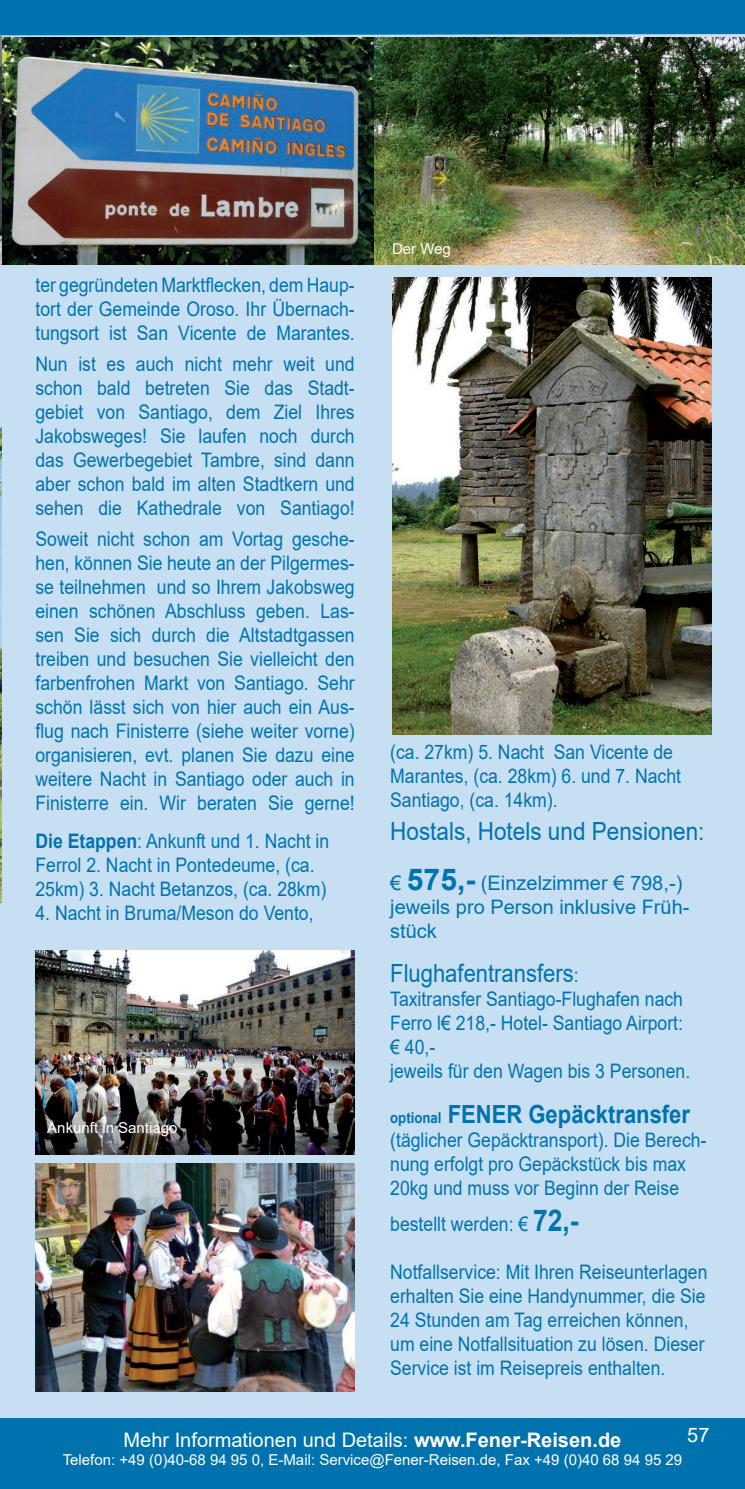
<style>
.page{position:relative;width:745px;height:1489px;background:#fff}
.page>*{position:absolute;margin:0;border:0;box-sizing:border-box;transform-origin:0 0}
.t1{font:25px "Arial";color:#0073ae;scale:.9 1}
.t2{font:700 25px "Arial";color:#0073ae;scale:.88 1}
.t3{font:25px "Arial";color:#0073ae;scale:.88 1}
.t4{font:20px/24px "Arial";color:#0073ae;scale:.88 1}
.t5{font:20px/24px "Arial";color:#0073ae}
.t6{font:20px "Arial";color:#fff}
.t7{font:15px "Arial";color:#fff}
.s1{font-weight:700}
.s2{font-weight:700;font-size:30px}
.s3{font-size:20px}
.s4{font-size:15px}
</style>
<div class="page">
<div style="left:0;top:0;width:744px;height:1488px;background:#c7dff2"></div>
<svg style="left:0;top:0;width:744px;height:37px;background:#0c79b2"></svg>
<div style="left:0;top:1417px;width:744px;height:71px;background:#0073ae"></div>
<img style="left:0;top:37px;width:744px;height:227px">
<img style="left:0;top:427px;width:2px;height:475px">
<img style="left:392px;top:277px;width:319px;height:457px">
<img style="left:35px;top:1163px;width:319px;height:228px">
<img style="left:35px;top:950px;width:319px;height:204px">
<p class="t4" style="left:35px;top:272px;width:364px;text-align:justify">ter gegründeten Marktflecken, dem Haup&shy;tort der Gemeinde Oroso. Ihr Übernach&shy;tungsort ist San Vicente de Marantes.</p>
<p class="t4" style="left:35px;top:352px;width:364px;text-align:justify">Nun ist es auch nicht mehr weit und schon bald betreten Sie das Stadt&shy;gebiet von Santiago, dem Ziel Ihres Jakobsweges! Sie laufen noch durch das Gewerbegebiet Tambre, sind dann aber schon bald im alten Stadtkern und sehen die Kathedrale von Santiago!</p>
<p class="t4" style="left:35px;top:527px;width:364px;text-align:justify">Soweit nicht schon am Vortag gesche&shy;hen, können Sie heute an der Pilgermes&shy;se teilnehmen und so Ihrem Jakobsweg einen schönen Abschluss geben. Las&shy;sen Sie sich durch die Altstadtgassen treiben und besuchen Sie vielleicht den farbenfrohen Markt von Santiago. Sehr schön lässt sich von hier auch ein Aus&shy;flug nach Finisterre (siehe weiter vorne) organisieren, evt. planen Sie dazu eine weitere Nacht in Santiago oder auch in Finisterre ein. Wir beraten Sie gerne!</p>
<p class="t4" style="left:35px;top:829px;width:335px"><span class="s1">Die Etappen</span>: Ankunft und 1. Nacht in<br>Ferrol 2. Nacht in Pontedeume, (ca.<br>25km) 3. Nacht Betanzos, (ca. 28km)</p>
<p class="t4" style="left:35px;top:901px;width:317px">4. Nacht in Bruma/Meson do Vento,</p>
<p class="t7" style="left:47px;top:1117px;width:132px">Ankunft in Santiago</p>
<p class="t7" style="left:392px;top:238px;width:60px">Der Weg</p>
<p class="t4" style="left:390px;top:740px;width:332px">(ca. 27km) 5. Nacht San Vicente de<br>Marantes, (ca. 28km) 6. und 7. Nacht<br>Santiago, (ca. 14km).</p>
<p class="t1" style="left:390px;top:813px;width:350px">Hostals, Hotels und Pensionen:</p>
<p class="t5" style="left:390px;top:870px;width:301px">€ <span class="s2">575,-</span> (Einzelzimmer € 798,-) jeweils pro Person inklusive Früh&shy;stück</p>
<p class="t3" style="left:390px;top:956px;width:216px">Flughafentransfers<span class="s3">:</span></p>
<p class="t4" style="left:390px;top:987px;width:342px">Taxitransfer Santiago-Flughafen nach<br>Ferro l€ 218,- Hotel- Santiago Airport: € 40,-<br>jeweils für den Wagen bis 3 Personen.</p>
<p class="t2" style="left:390px;top:1096px;width:342px"><span class="s4">optional</span> FENER Gepäcktransfer</p>
<p class="t4" style="left:390px;top:1127px;width:361px">(täglicher Gepäcktransport). Die Berech&shy;nung erfolgt pro Gepäckstück bis max<br>20kg und muss vor Beginn der Reise</p>
<p class="t4" style="left:390px;top:1211px;width:216px">bestellt werden: € <span class="s2">72,-</span></p>
<p class="t4" style="left:390px;top:1259px;width:362px">Notfallservice: Mit Ihren Reiseunterlagen erhalten Sie eine Handynummer, die Sie 24 Stunden am Tag erreichen können, um eine Notfallsituation zu lösen. Dieser Service ist im Reisepreis enthalten.</p>
<p class="t6" style="left:686px;top:1421px;width:24px">57</p>
<p class="t6" style="left:123px;top:1426px;width:499px">Mehr Informationen und Details: <span class="s1">www.Fener-Reisen.de</span></p>
<p class="t7" style="left:63px;top:1449px;width:620px">Telefon: +49 (0)40-68 94 95 0, E-Mail: Service@Fener-Reisen.de, Fax +49 (0)40 68 94 95 29</p>
</div>
